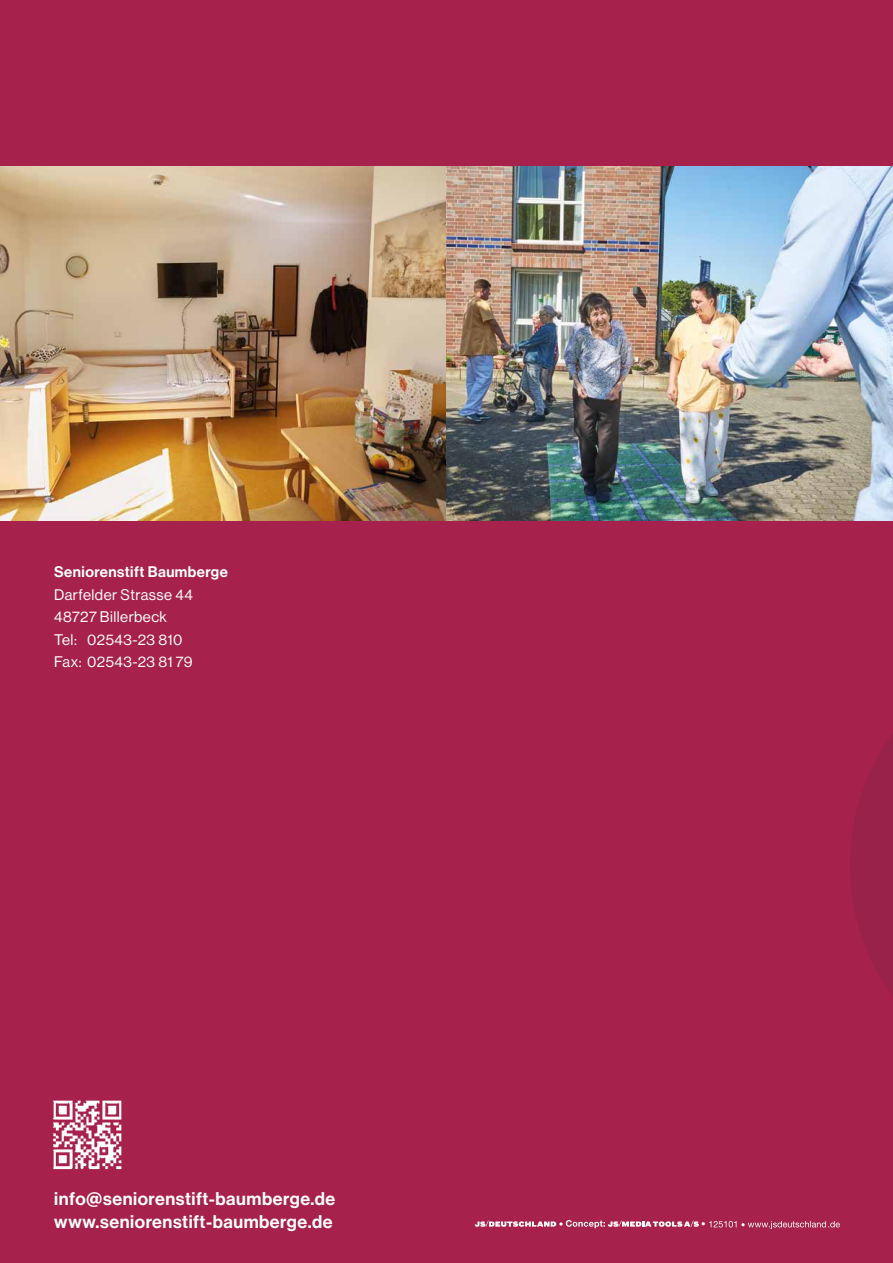
<style>
.page{position:relative;width:893px;height:1263px;background:#a6214c}
.page>*{position:absolute;margin:0;border:0;box-sizing:border-box;transform-origin:0 0}
.t1{font:18px/22.5px "N Haas Grotesk DS Pro 65 Md";letter-spacing:.03em;color:#fff}
.t2{font:15px/22.5px "N Haas Grotesk DS Pro 55 Rg";letter-spacing:.03em;color:#fff}
.t3{font:15px "N Haas Grotesk DS Pro 65 Md";letter-spacing:.03em;color:#fff}
.t4{font:9px "Helvetica Neue LT Std";color:#fff}
</style>
<div class="page">
<img style="left:0;top:166px;width:893px;height:354px">
<img style="left:52px;top:1100px;width:70px;height:70px">
<svg style="left:475px;top:1220px;width:224px;height:8px"></svg>
<svg style="left:709px;top:1221px;width:131px;height:8px"></svg>
<svg style="left:850px;top:734px;width:43px;height:262px"></svg>
<p class="t3" style="left:54px;top:563px;width:175px">Seniorenstift Baumberge</p>
<p class="t2" style="left:54px;top:583px;width:140px">Darfelder Strasse 44<br>48727 Billerbeck<br>Tel: 02543-23 810<br>Fax: 02543-23 81 79</p>
<p class="t1" style="left:54px;top:1188px;width:283px">info@seniorenstift-baumberge.de www.seniorenstift-baumberge.de</p>
<p class="t4" style="left:701px;top:1219px;width:6px">•</p>
</div>
